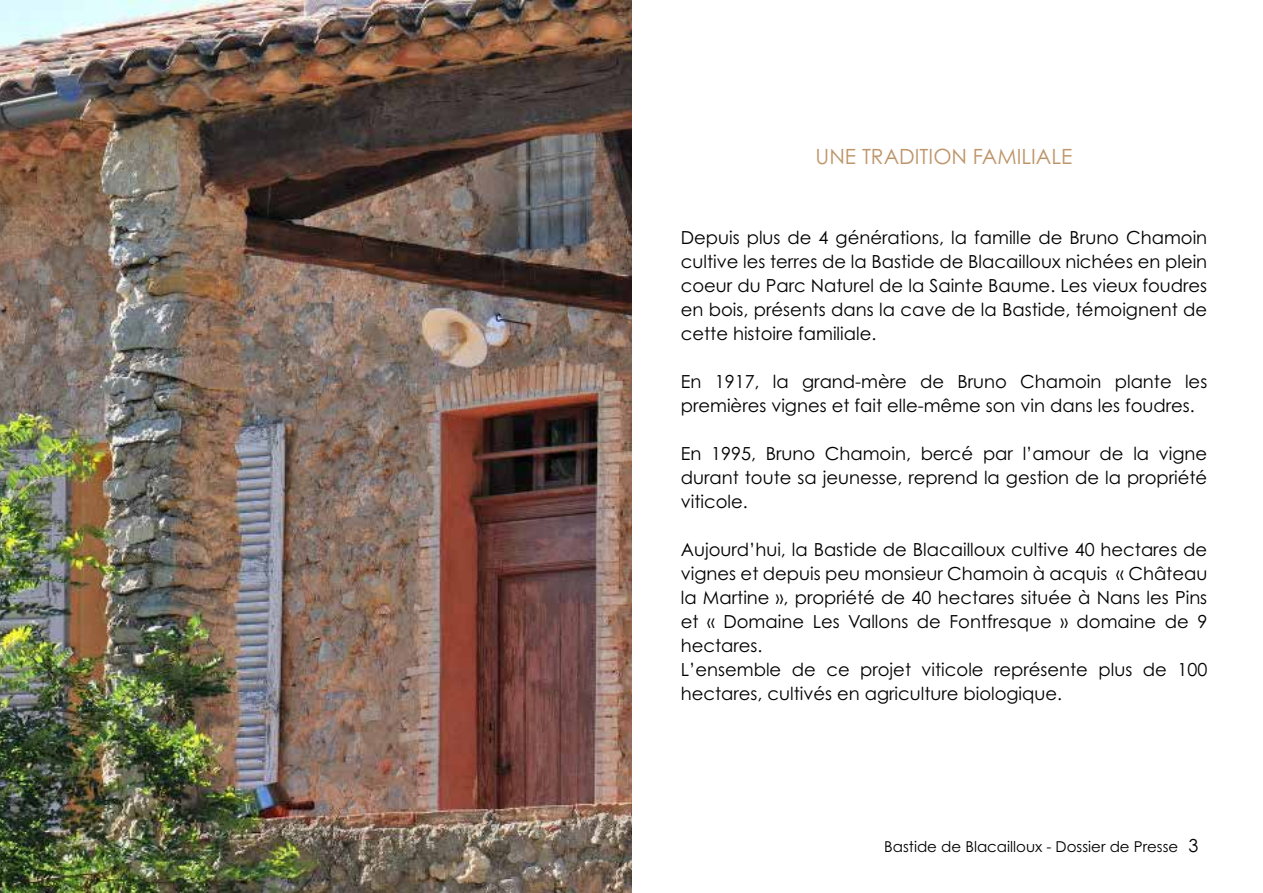
<style>
.page{position:relative;width:1263px;height:893px;background:#fff}
.page>*{position:absolute;margin:0;border:0;box-sizing:border-box;transform-origin:0 0}
.t1{font:21px "Century Gothic Pro";color:#be956a}
.t2{font:18px/24px "Century Gothic Pro";color:#000;text-align:justify}
.t3{font:15px "Century Gothic Pro";color:#000}
.s1{font-size:18px}
</style>
<div class="page">
<img style="left:0;top:0;width:631px;height:893px">
<p class="t1" style="left:816px;top:144px;width:258px">UNE TRADITION FAMILIALE</p>
<p class="t2" style="left:681px;top:226px;width:528px">Depuis plus de 4 générations, la famille de Bruno Chamoin cultive les terres de la Bastide de Blacailloux nichées en plein coeur du Parc Naturel de la Sainte Baume. Les vieux foudres en bois, présents dans la cave de la Bastide, témoignent de cette histoire familiale.</p>
<p class="t2" style="left:681px;top:370px;width:528px">En 1917, la grand-mère de Bruno Chamoin plante les premières vignes et fait elle-même son vin dans les foudres.</p>
<p class="t2" style="left:681px;top:442px;width:528px">En 1995, Bruno Chamoin, bercé par l’amour de la vigne durant toute sa jeunesse, reprend la gestion de la propriété viticole.</p>
<p class="t2" style="left:681px;top:538px;width:528px;text-align:left">Aujourd’hui, la Bastide de Blacailloux cultive 40 hectares de vignes et depuis peu monsieur Chamoin à acquis « Château la Martine », propriété de 40 hectares située à Nans les Pins et « Domaine Les Vallons de Fontfresque » domaine de 9 hectares.<br>L’ensemble de ce projet viticole représente plus de 100 hectares, cultivés en agriculture biologique.</p>
<p class="t3" style="left:884px;top:837px;width:316px">Bastide de Blacailloux - Dossier de Presse <span class="s1">3</span></p>
</div>
